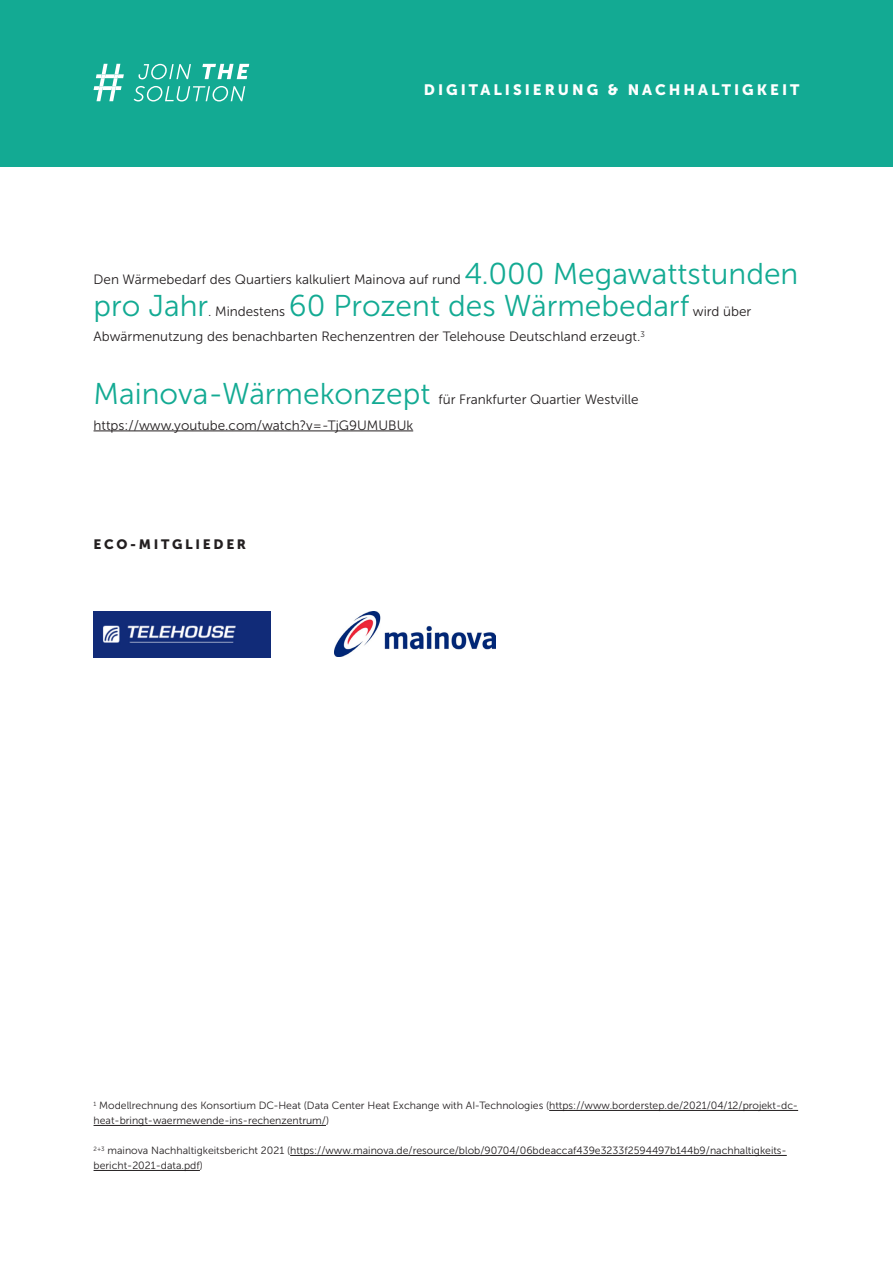
<style>
.page{position:relative;width:893px;height:1263px;background:#fff}
.page>*{position:absolute;margin:0;border:0;box-sizing:border-box;transform-origin:0 0}
.t1{font:30px "Museo Sans 300";color:#13aa93}
.t2{font:15px "Museo Sans 900";letter-spacing:.2em;color:#fff}
.t3{font:13.5px "Museo Sans 300";color:#231f20}
.t4{font:13.5px "Museo Sans 900";letter-spacing:.2em;color:#231f20}
.t5{font:10.5px/15px "Museo Sans 300";color:#231f20}
</style>
<div class="page">
<div style="left:0;top:0;width:893px;height:166px;background:#13aa93"></div>
<svg style="left:139px;top:64px;width:52px;height:15px"></svg>
<svg style="left:202px;top:64px;width:47px;height:15px"></svg>
<svg style="left:134px;top:86px;width:111px;height:16px"></svg>
<svg style="left:94px;top:64px;width:30px;height:37px"></svg>
<hr style="left:94px;top:431px;width:319px;height:1px;background:#231f20">
<hr style="left:549px;top:1110px;width:249px;height:1px;background:#231f20">
<hr style="left:94px;top:1125px;width:232px;height:1px;background:#231f20">
<hr style="left:290px;top:1155px;width:497px;height:1px;background:#231f20">
<hr style="left:94px;top:1170px;width:106px;height:1px;background:#231f20">
<img style="left:94px;top:611px;width:176px;height:46px">
<img style="left:334px;top:612px;width:161px;height:44px">
<h2 class="t2" style="left:424px;top:81px;width:377px">DIGITALISIERUNG &amp; NACHHALTIGKEIT</h2>
<p class="t3" style="left:94px;top:272px;width:369px">Den Wärmebedarf des Quartiers kalkuliert Mainova auf rund</p>
<h1 class="t1" style="left:465px;top:258px;width:335px">4.000 Megawattstunden</h1>
<h1 class="t1" style="left:94px;top:289px;width:116px">pro Jahr</h1>
<p class="t3" style="left:208px;top:304px;width:79px">. Mindestens</p>
<h1 class="t1" style="left:289px;top:289px;width:402px">60 Prozent des Wärmebedarf</h1>
<p class="t3" style="left:693px;top:304px;width:60px">wird über</p>
<p class="t3" style="left:94px;top:329px;width:553px">Abwärmenutzung des benachbarten Rechenzentren der Telehouse Deutschland erzeugt.<sup>3</sup></p>
<h1 class="t1" style="left:94px;top:378px;width:338px">Mainova-Wärmekonzept</h1>
<p class="t3" style="left:438px;top:392px;width:202px">für Frankfurter Quartier Westville</p>
<p class="t3" style="left:94px;top:418px;width:321px">https://www.youtube.com/watch?v=-TjG9UMUBUk</p>
<p class="t4" style="left:94px;top:537px;width:154px">ECO-MITGLIEDER</p>
<p class="t5" style="left:94px;top:1098px;width:706px"><sup>1</sup> Modellrechnung des Konsortium DC-Heat (Data Center Heat Exchange with AI-Technologies (https://www.borderstep.de/2021/04/12/projekt-dc&shy;heat-bringt-waermewende-ins-rechenzentrum/)</p>
<p class="t5" style="left:94px;top:1143px;width:695px"><sup>2+3</sup> mainova Nachhaltigkeitsbericht 2021 (https://www.mainova.de/resource/blob/90704/06bdeaccaf439e3233f2594497b144b9/nachhaltigkeits&shy;bericht-2021-data.pdf)</p>
</div>
